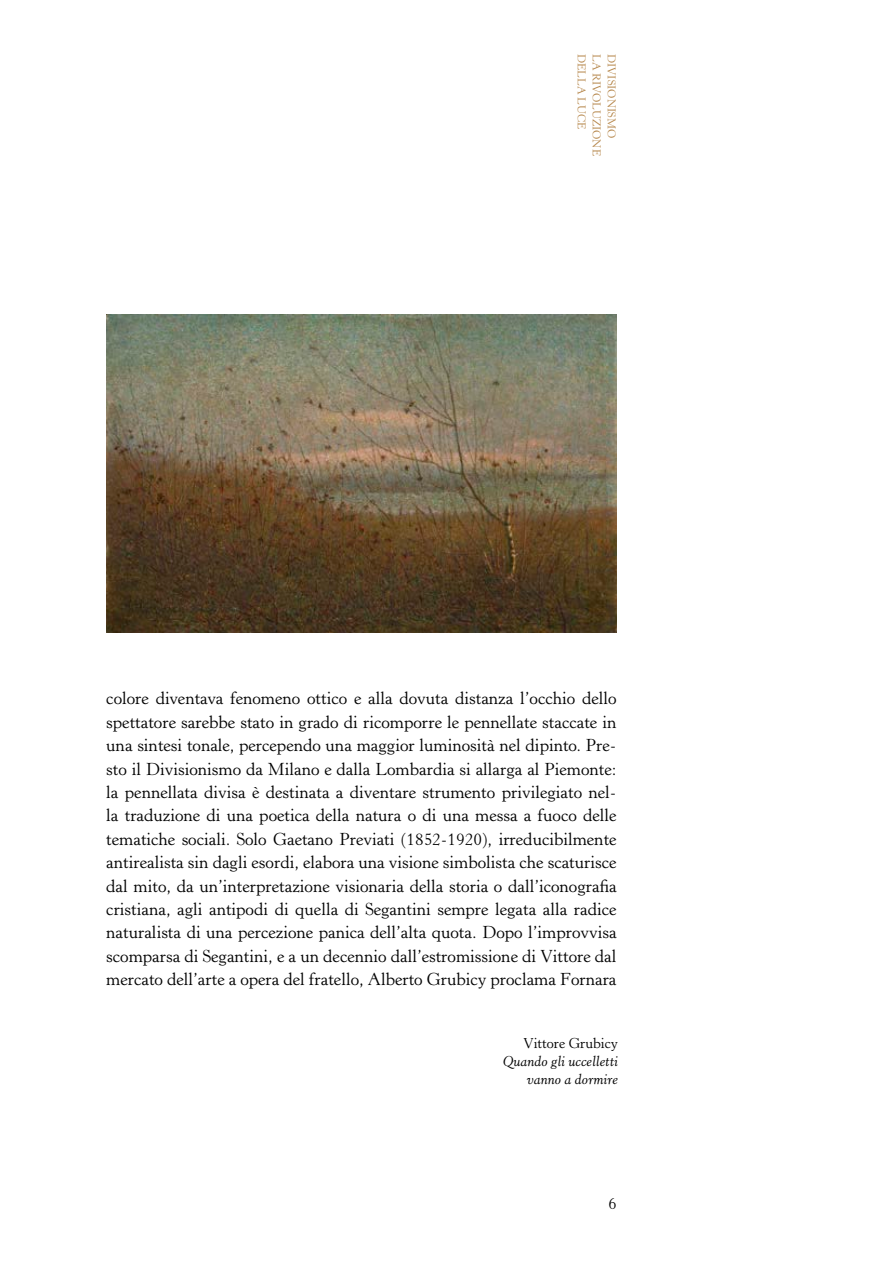
<style>
.page{position:relative;width:893px;height:1263px;background:#fff}
.page>*{position:absolute;margin:0;border:0;box-sizing:border-box;transform-origin:0 0}
.t1{font:17.25px/23.4px "Horley OSMT";color:#000;text-align:justify}
.t2{font:16.5px "Horley OSMT";color:#000}
.t3{font:italic 14.25px/18px "Horley OSMT";color:#000;text-align:right}
.t4{font:14.25px "Horley OSMT";color:#000}
.t5{font:11.25px "Horley OSMT";color:#b48447}
</style>
<div class="page">
<img style="left:106px;top:315px;width:511px;height:317px">
<p class="t5" style="left:588px;top:54px;width:77px;rotate:90deg">DELLA LUCE</p>
<p class="t5" style="left:603px;top:54px;width:103px;rotate:90deg">LA RIVOLUZIONE</p>
<p class="t5" style="left:618px;top:54px;width:85px;rotate:90deg">DIVISIONISMO</p>
<p class="t1" style="left:106px;top:687px;width:512px">colore diventava fenomeno ottico e alla dovuta distanza l’occhio dello spettatore sarebbe stato in grado di ricomporre le pennellate staccate in una sintesi tonale, percependo una maggior luminosità nel dipinto. Pre&shy;sto il Divisionismo da Milano e dalla Lombardia si allarga al Piemonte: la pennellata divisa è destinata a diventare strumento privilegiato nel&shy;la traduzione di una poetica della natura o di una messa a fuoco delle tematiche sociali. Solo Gaetano Previati (1852-1920), irreducibilmente antirealista sin dagli esordi, elabora una visione simbolista che scaturisce dal mito, da un’interpretazione visionaria della storia o dall’iconografia cristiana, agli antipodi di quella di Segantini sempre legata alla radice naturalista di una percezione panica dell’alta quota. Dopo l’improvvisa scomparsa di Segantini, e a un decennio dall’estromissione di Vittore dal mercato dell’arte a opera del fratello, Alberto Grubicy proclama Fornara</p>
<p class="t4" style="left:524px;top:1035px;width:96px">Vittore Grubicy</p>
<p class="t3" style="left:503px;top:1052px;width:117px">Quando gli uccelletti vanno a dormire</p>
<p class="t2" style="left:608px;top:1193px;width:10px">6</p>
</div>
